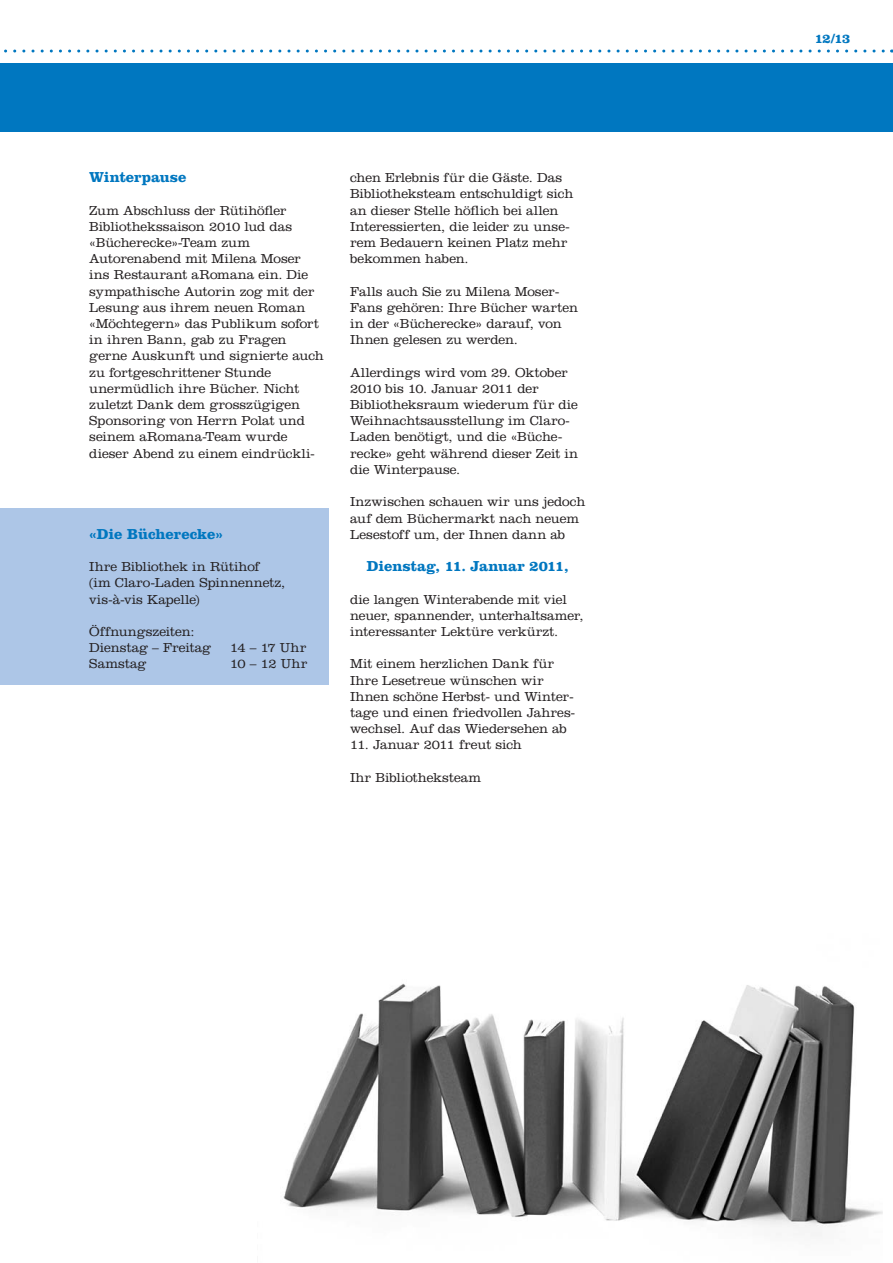
<style>
.page{position:relative;width:893px;height:1263px;background:#fff}
.page>*{position:absolute;margin:0;border:0;box-sizing:border-box;transform-origin:0 0}
.t1{font:700 15px "Clarendon LT Std";color:#0077c0}
.t2{font:300 13.5px/16.2px "Clarendon LT Std";letter-spacing:-.005em;color:#231f20}
.t3{font:700 13.5px "Clarendon LT Std";color:#0077c0}
</style>
<div class="page">
<div style="left:0;top:508px;width:329px;height:176px;background:#adc6e7"></div>
<img style="left:283px;top:983px;width:599px;height:253px">
<svg style="left:4px;top:50px;width:888px;height:3px"></svg>
<div style="left:0;top:64px;width:893px;height:68px;background:#0077c0"></div>
<p class="t1" style="left:89px;top:168px;width:99px">Winterpause</p>
<p class="t2" style="left:89px;top:202px;width:236px">Zum Abschluss der Rütihöfler<br>Bibliothekssaison 2010 lud das «Bücherecke»-Team zum<br>Autorenabend mit Milena Moser ins Restaurant aRomana ein. Die sympathische Autorin zog mit der<br>Lesung aus ihrem neuen Roman «Möchtegern» das Publikum sofort in ihren Bann, gab zu Fragen gerne Auskunft und signierte auch zu fortgeschrittener Stunde unermüdlich ihre Bücher. Nicht zuletzt Dank dem grosszügigen<br>Sponsoring von Herrn Polat und seinem aRomana-Team wurde dieser Abend zu einem eindrückli-</p>
<p class="t1" style="left:89px;top:525px;width:135px">«Die Bücherecke»</p>
<p class="t2" style="left:89px;top:558px;width:197px">Ihre Bibliothek in Rütihof<br>(im Claro-Laden Spinnennetz, vis-à-vis Kapelle)</p>
<p class="t2" style="left:89px;top:623px;width:124px">Öffnungszeiten:<br>Dienstag – Freitag</p>
<p class="t2" style="left:230px;top:639px;width:78px">14 – 17 Uhr</p>
<p class="t2" style="left:89px;top:656px;width:59px">Samstag</p>
<p class="t2" style="left:230px;top:656px;width:79px">10 – 12 Uhr</p>
<p class="t2" style="left:350px;top:170px;width:225px">chen Erlebnis für die Gäste. Das<br>Bibliotheksteam entschuldigt sich an dieser Stelle höflich bei allen<br>Interessierten, die leider zu unse&shy;rem Bedauern keinen Platz mehr bekommen haben.</p>
<p class="t2" style="left:350px;top:283px;width:229px">Falls auch Sie zu Milena Moser-<br>Fans gehören: Ihre Bücher warten in der «Bücherecke» darauf, von<br>Ihnen gelesen zu werden.</p>
<p class="t2" style="left:350px;top:364px;width:229px">Allerdings wird vom 29. Oktober<br>2010 bis 10. Januar 2011 der<br>Bibliotheksraum wiederum für die<br>Weihnachtsausstellung im Claro-<br>Laden benötigt, und die «Büche&shy;recke» geht während dieser Zeit in die Winterpause.</p>
<p class="t2" style="left:350px;top:494px;width:237px">Inzwischen schauen wir uns jedoch auf dem Büchermarkt nach neuem<br>Lesestoff um, der Ihnen dann ab</p>
<p class="t1" style="left:367px;top:557px;width:203px">Dienstag, 11. Januar 2011,</p>
<p class="t2" style="left:350px;top:591px;width:235px">die langen Winterabende mit viel neuer, spannender, unterhaltsamer, interessanter Lektüre verkürzt.</p>
<p class="t2" style="left:350px;top:656px;width:226px">Mit einem herzlichen Dank für<br>Ihre Lesetreue wünschen wir<br>Ihnen schöne Herbst- und Winter&shy;tage und einen friedvollen Jahres&shy;wechsel. Auf das Wiedersehen ab</p>
<p class="t2" style="left:350px;top:737px;width:173px">11. Januar 2011 freut sich</p>
<p class="t2" style="left:350px;top:769px;width:133px">Ihr Bibliotheksteam</p>
<p class="t3" style="left:815px;top:30px;width:37px">12/13</p>
</div>
